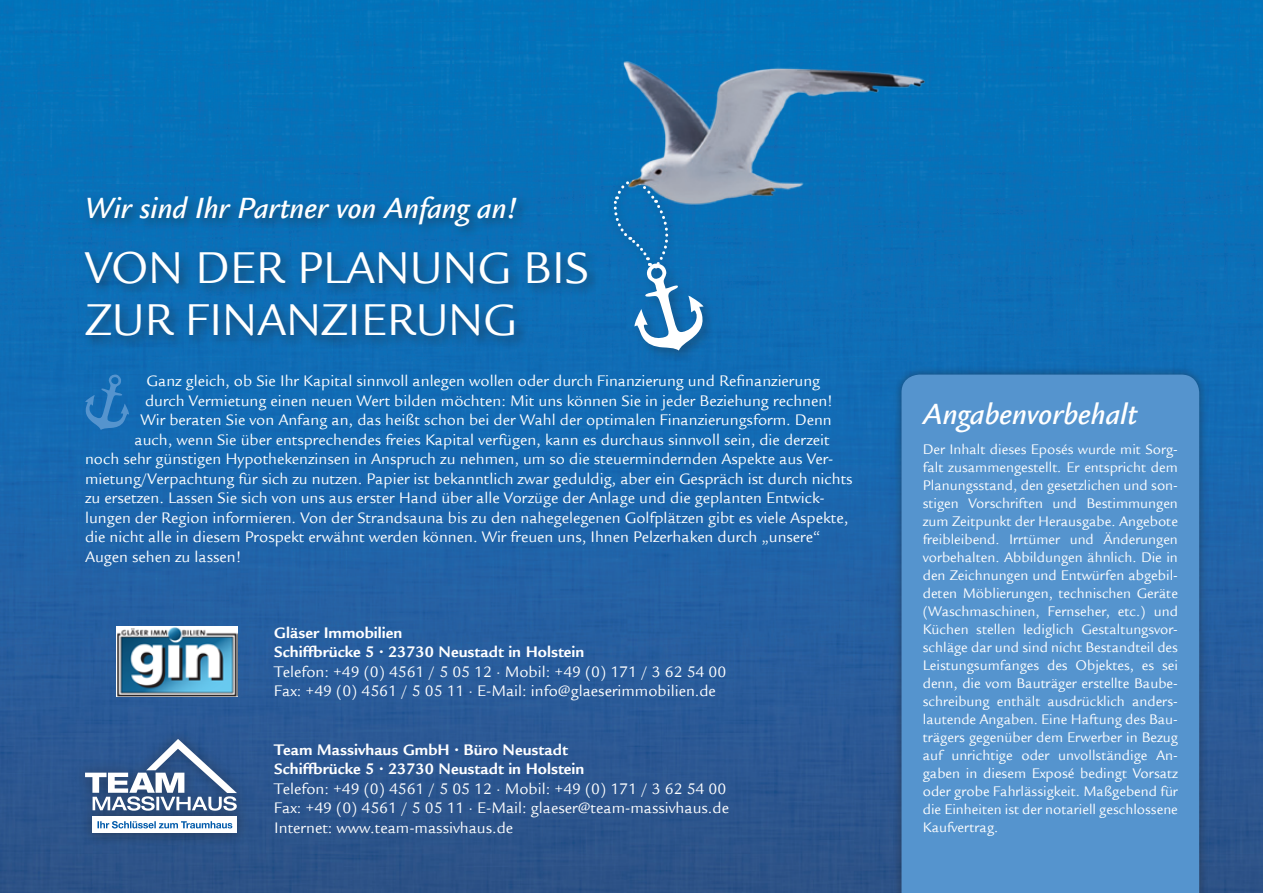
<style>
.page{position:relative;width:1263px;height:893px;background:#fff}
.page>*{position:absolute;margin:0;border:0;box-sizing:border-box;transform-origin:0 0}
.t1{font:48px/52.5px "Legacy Sans LT";color:#fff}
.t2{font:italic 500 31.5px "Legacy Sans LT";color:#fff}
.t3{font:16.5px/19.5px "Legacy Sans LT";color:#fff}
.t4{font:700 16.5px/19.5px "Legacy Sans LT";color:#fff}
.t5{font:15px/18px "Legacy Sans LT";color:#fff;text-align:justify}
</style>
<div class="page">
<img style="left:0;top:0;width:1263px;height:893px">
<div style="left:81px;top:191px;width:519px;height:158px;background:#231f20;opacity:.5"></div>
<svg style="left:84px;top:374px;width:45px;height:56px;background:#2476bb"></svg>
<img style="left:116px;top:626px;width:121px;height:70px">
<div style="left:605px;top:171px;width:72px;height:106px;background:#0d6eb6"></div>
<div style="left:630px;top:259px;width:86px;height:104px;background:#231f20;opacity:.3"></div>
<svg style="left:613px;top:249px;width:91px;height:101px"></svg>
<img style="left:574px;top:19px;width:378px;height:230px">
<div style="left:892px;top:365px;width:317px;height:528px;background:#231f20;opacity:.5"></div>
<div style="left:901px;top:375px;width:298px;height:518px;background:#5594ce"></div>
<div style="left:72px;top:726px;width:179px;height:121px;background:#231f20;opacity:.5"></div>
<div style="left:92px;top:817px;width:145px;height:16px;background:#fff"></div>
<svg style="left:85px;top:739px;width:152px;height:72px"></svg>
<svg style="left:97px;top:821px;width:135px;height:7px"></svg>
<h2 class="t2" style="left:85px;top:190px;width:434px">Wir sind Ihr Partner von Anfang an!</h2>
<h1 class="t1" style="left:85px;top:242px;width:505px">Von der Planung bis zur Finanzierung</h1>
<p class="t3" style="left:147px;top:371px;width:675px">Ganz gleich, ob Sie Ihr Kapital sinnvoll anlegen wollen oder durch Finanzierung und Refinanzierung</p>
<p class="t3" style="left:145px;top:391px;width:689px">durch Vermietung einen neuen Wert bilden möchten: Mit uns können Sie in jeder Beziehung rechnen!</p>
<p class="t3" style="left:141px;top:410px;width:693px">Wir beraten Sie von Anfang an, das heißt schon bei der Wahl der optimalen Finanzierungsform. Denn</p>
<p class="t3" style="left:135px;top:430px;width:697px">auch, wenn Sie über entsprechendes freies Kapital verfügen, kann es durchaus sinnvoll sein, die derzeit</p>
<p class="t3" style="left:85px;top:449px;width:750px">noch sehr günstigen Hypothekenzinsen in Anspruch zu nehmen, um so die steuermindernden Aspekte aus Ver-</p>
<p class="t3" style="left:85px;top:469px;width:769px">mietung/Verpachtung für sich zu nutzen. Papier ist bekanntlich zwar geduldig, aber ein Gespräch ist durch nichts</p>
<p class="t3" style="left:85px;top:488px;width:741px">zu ersetzen. Lassen Sie sich von uns aus erster Hand über alle Vorzüge der Anlage und die geplanten Entwick-</p>
<p class="t3" style="left:85px;top:508px;width:765px">lungen der Region informieren. Von der Strandsauna bis zu den nahegelegenen Golfplätzen gibt es viele Aspekte,</p>
<p class="t3" style="left:85px;top:527px;width:737px">die nicht alle in diesem Prospekt erwähnt werden können. Wir freuen uns, I hnen Pelzerhaken durch „unsere“</p>
<p class="t3" style="left:85px;top:547px;width:158px">Augen sehen zu lassen!</p>
<p class="t4" style="left:274px;top:623px;width:312px">Gläser Immobilien<br>Schiffbrücke 5 • 23730 Neustadt in Holstein</p>
<p class="t3" style="left:274px;top:662px;width:454px">Telefon: +49 (0) 4561 / 5 05 12 · Mobil: +49 (0) 171 / 3 62 54 00<br>Fax: +49 (0) 4561 / 5 05 11 · E-Mail: info@glaeserimmobilien.de</p>
<p class="t4" style="left:274px;top:740px;width:312px">Team Massivhaus GmbH • Büro Neustadt<br>Schiffbrücke 5 • 23730 Neustadt in Holstein</p>
<p class="t3" style="left:274px;top:779px;width:456px">Telefon: +49 (0) 4561 / 5 05 12 · Mobil: +49 (0) 171 / 3 62 54 00<br>Fax: +49 (0) 4561 / 5 05 11 · E-Mail: glaeser@team-massivhaus.de<br>I nternet: www.team-massivhaus.de</p>
<h2 class="t2" style="left:923px;top:397px;width:216px">Angabenvorbehalt</h2>
<p class="t5" style="left:923px;top:441px;width:257px">Der I nhalt dieses Eposés wurde mit Sorg&shy;falt zusammengestellt. Er entspricht dem Planungsstand, den gesetzlichen und son&shy;stigen Vorschriften und Bestimmungen zum Zeitpunkt der Herausgabe. Angebote freibleibend. I rrtümer und Änderungen vorbehalten. Abbildungen ähnlich. Die in den Zeichnungen und Entwürfen abgebil&shy;deten Möblierungen, technischen Geräte (Waschmaschinen, Fernseher, etc.) und Küchen stellen lediglich Gestaltungsvor&shy;schläge dar und sind nicht Bestandteil des Leistungsumfanges des Objektes, es sei denn, die vom Bauträger erstellte Baube&shy;schreibung enthält ausdrücklich anders&shy;lautende Angaben. Eine Haftung des Bau&shy;trägers gegenüber dem Erwerber in Bezug auf unrichtige oder unvollständige An&shy;gaben in diesem Exposé bedingt Vorsatz oder grobe Fahrlässigkeit. Maßgebend für die Einheiten ist der notariell geschlossene Kaufvertrag.</p>
</div>
